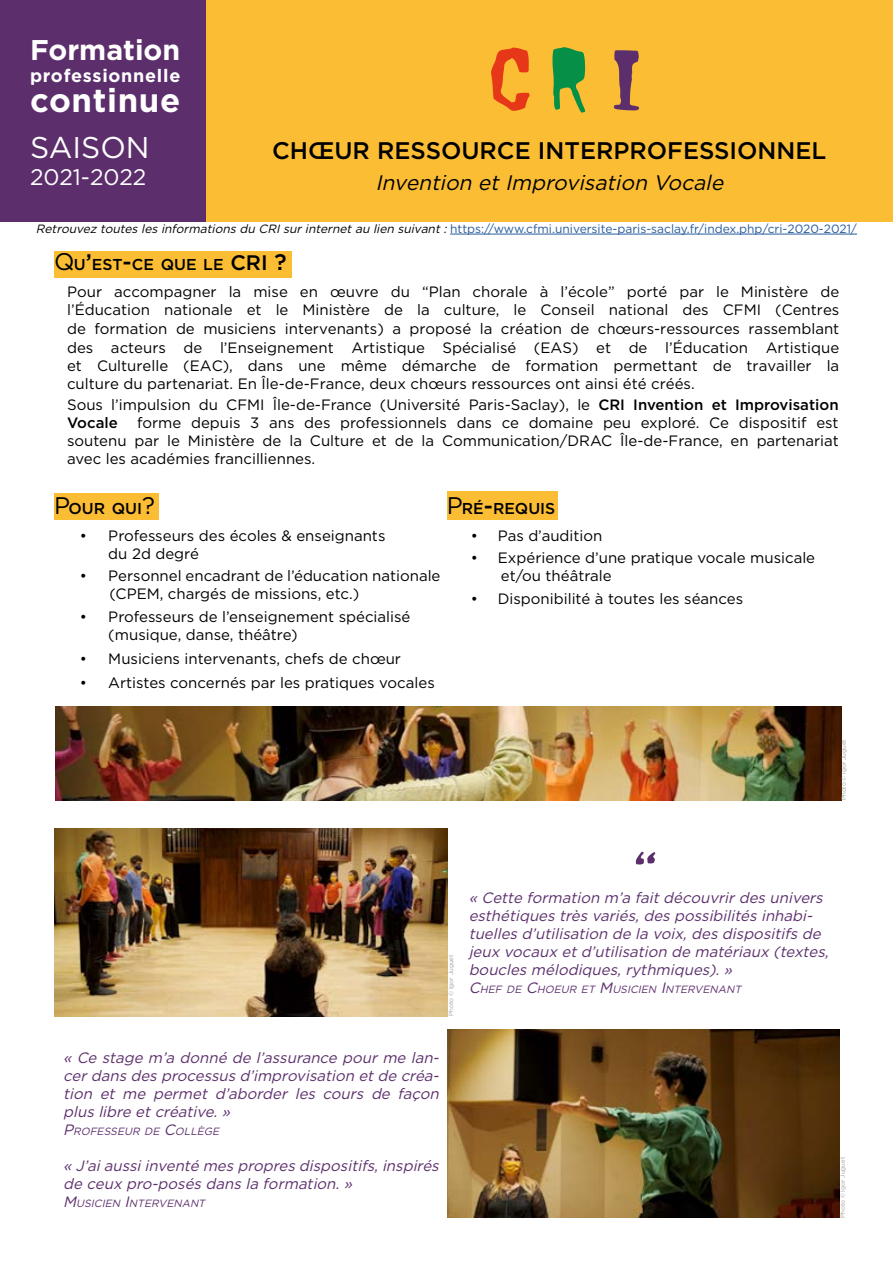
<style>
.page{position:relative;width:893px;height:1263px;background:#fff}
.page>*{position:absolute;margin:0;border:0;box-sizing:border-box;transform-origin:0 0}
.t1{font:82.5px "Numbskull";color:#e63818}
.t2{font:italic 63px "Numbskull";color:#5c2f6c}
.t3{font:700 33px "Gotham";letter-spacing:.02em;color:#fff}
.t4{font:30px "Gotham";color:#fff}
.t5{font:700 28.5px "Gotham";color:#fff}
.t6{font:500 24px "Gotham";color:#000}
.t7{font:22.5px "Gotham";color:#fff}
.t8{font:italic 21px "Gotham";color:#000}
.t9{font:700 18px "Gotham";letter-spacing:.04em;color:#fff}
.t10{font:500 15.75px "Gotham";color:#000}
.t11{font:15px/18px "Gotham";color:#000}
.t12{font:italic 15px/18px "Gotham";color:#5c2f6c}
.t13{font:12px "Gotham";color:#275b9b}
.t14{font:italic 10.5px "Gotham";color:#5c2f6c}
.t15{font:6px "Gotham";color:#9d9d9c}
.s1{color:#069047}
.s2{color:#5c2f6c}
.s3{font-style:italic;color:#000}
.s4{font-weight:400;font-size:24px}
.s5{font-size:22.5px}
.s6{font-size:21px}
.s7{font-weight:500}
.s8{font-size:15px}
</style>
<div class="page">
<div style="left:54px;top:493px;width:105px;height:26px;background:#fbbd33"></div>
<div style="left:447px;top:491px;width:110px;height:28px;background:#fbbd33"></div>
<div style="left:54px;top:251px;width:238px;height:26px;background:#fbbd33"></div>
<div style="left:206px;top:0;width:687px;height:221px;background:#fbbd33"></div>
<div style="left:0;top:0;width:206px;height:221px;background:#5c2f6c"></div>
<hr style="left:450px;top:234px;width:407px;height:1px;background:#275b9b">
<img style="left:447px;top:1030px;width:393px;height:188px">
<img style="left:54px;top:829px;width:393px;height:188px">
<img style="left:55px;top:707px;width:786px;height:93px">
<h3 class="t5" style="left:30px;top:31px;width:152px">Formation</h3>
<p class="t9" style="left:30px;top:63px;width:152px">professionnelle</p>
<h3 class="t3" style="left:30px;top:78px;width:152px">continue</h3>
<h3 class="t4" style="left:30px;top:128px;width:121px">SAISON</h3>
<h3 class="t7" style="left:30px;top:163px;width:118px">2021-2022</h3>
<h1 class="t1" style="left:489px;top:13px;width:177px">C<span class="s1">R</span><span class="s2">I</span></h1>
<h3 class="t6" style="left:272px;top:135px;width:556px">CHŒUR RESSOURCE INTERPROFESSIONNEL</h3>
<h3 class="t8" style="left:375px;top:170px;width:355px">Invention etImprovisation Vocale</h3>
<p class="t13" style="left:36px;top:221px;width:823px"><span class="s3">Retrouvez touteslesinformationsdu CRIsurinternetau lien suivant:</span>https://www.cfmi.universite-paris-saclay.fr/index.php/cri-2020-2021/</p>
<p class="t10" style="left:54px;top:254px;width:234px"><span class="s4">Q</span>U<span class="s5">’</span>EST<span class="s5">-</span>CE QUE LE <span class="s6">CRI</span> <span class="s5">?</span></p>
<p class="t11" style="left:67px;top:282px;width:774px;text-align:justify">Pour accompagner la mise en œuvre du “Plan chorale à l’école” porté par le Ministère de l’Éducation nationale et le Ministère de la culture, le Conseil national des CFMI (Centres de formation de musiciens intervenants) a proposé la création de chœurs-ressources rassemblant des acteurs de l’Enseignement Artistique Spécialisé (EAS) et de l’Éducation Artistique et Culturelle (EAC), dans une même démarche de formation permettant de travailler la culture du partenariat. En Île-de-France, deux chœurs ressources ont ainsi été créés.</p>
<p class="t11" style="left:67px;top:395px;width:773px">Sous l’impulsion du CFMI Île-de-France (Université Paris-Saclay), le <span class="s7">CRI Invention et Improvisation<br>Vocale</span></p>
<p class="t11" style="left:67px;top:413px;width:773px;text-align:justify;text-indent:70px">forme depuis 3 ans des professionnels dans ce domaine peu exploré. Ce dispositif est soutenu par le Ministère de la Culture et de la Communication/DRAC Île-de-France, en partenariat avec les académies francilliennes.</p>
<p class="t10" style="left:54px;top:498px;width:102px"><span class="s4">P</span>OUR QUI<span class="s4">?</span></p>
<p class="t11" style="left:108px;top:526px;width:279px;text-indent:-28px">• Professeurs des écoles &amp; enseignants du 2d degré</p>
<p class="t11" style="left:110px;top:566px;width:332px;text-indent:-30px">• Personnel encadrant de l’éducation nationale (CPEM, chargés de missions, etc.)</p>
<p class="t11" style="left:108px;top:607px;width:304px;text-indent:-28px">• Professeurs de l’enseignement spécialisé (musique, danse, théâtre)</p>
<p class="t11" style="left:80px;top:649px;width:323px">• Musiciens intervenants, chefs de chœur</p>
<p class="t11" style="left:80px;top:673px;width:357px">• Artistes concernés par les pratiques vocales</p>
<p class="t10" style="left:447px;top:498px;width:110px"><span class="s4">P</span>RÉ<span class="s5">-</span>REQUIS</p>
<p class="t11" style="left:471px;top:526px;width:133px">• Pas d’audition</p>
<p class="t11" style="left:501px;top:548px;width:316px;text-indent:-30px">• Expérience d’une pratique vocale musicale et/ou théâtrale</p>
<p class="t11" style="left:471px;top:589px;width:274px">• Disponibilité à toutes les séances</p>
<p class="t15" style="left:840px;top:800px;width:62px;rotate:-90deg">Photo © Igor Juguet</p>
<p class="t15" style="left:447px;top:1016px;width:62px;rotate:-90deg">Photo © Igor Juguet</p>
<h2 class="t2" style="left:623px;top:830px;width:63px">“</h2>
<p class="t12" style="left:469px;top:888px;width:360px;text-align:center">« Cette formation m’a faitdécouvrirdesunivers thétiquestrèsvariés,despossibilitésinhabi</p>
<p class="t12" style="left:469px;top:906px;width:22px">es</p>
<p class="t12" style="left:469px;top:906px;width:365px;text-indent:337px">- tuellesd’utilisation de la voix,desdispositifsde jeux vocaux etd’utilisation de matériaux (textes, bouclesmélodiques,rythmiques).»</p>
<p class="t14" style="left:469px;top:983px;width:277px"><span class="s8">C</span>HEF DE <span class="s8">C</span>HOEUR ET <span class="s8">M</span>USICIEN <span class="s8">I</span>NTERVENANT</p>
<p class="t12" style="left:63px;top:1049px;width:381px;text-align:justify">« Ce stage m’a donné de l’assurance pour me lan&shy;cerdansdesprocessusd’improvisation etde créa&shy;tion et me permet d’aborder les cours de façon pluslibre etcréative.»</p>
<p class="t14" style="left:63px;top:1125px;width:160px"><span class="s8">P</span>ROFESSEUR DE <span class="s8">C</span>OLLÈGE</p>
<p class="t12" style="left:63px;top:1157px;width:381px">« J’aiaussiinventé mespropresdispositifs,inspirés de ceux pro-posésdansla formation.»</p>
<p class="t14" style="left:63px;top:1197px;width:146px"><span class="s8">M</span>USICIEN <span class="s8">I</span> NTERVENANT</p>
<p class="t15" style="left:839px;top:1218px;width:62px;rotate:-90deg">Photo © Igor Juguet</p>
</div>
